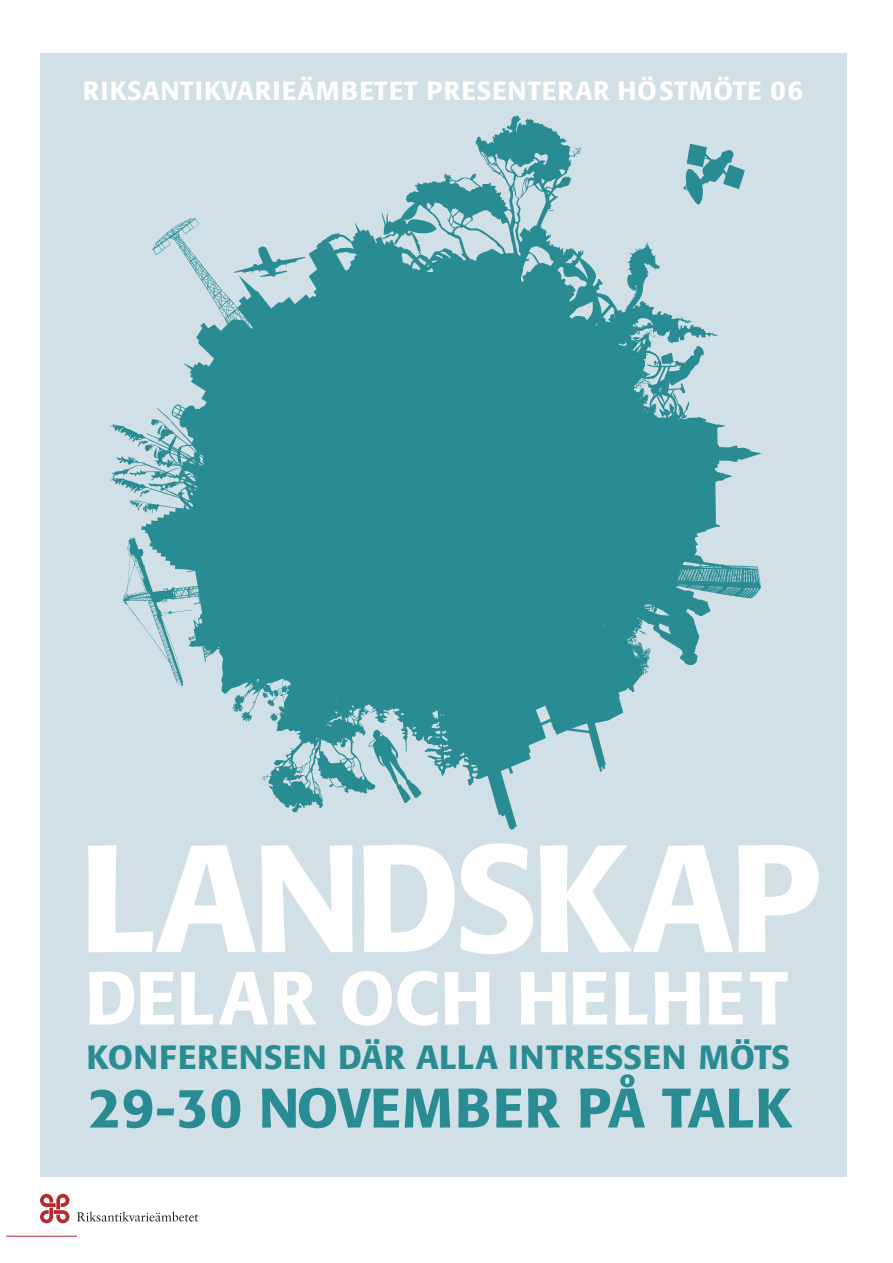
<style>
.page{position:relative;width:893px;height:1263px;background:#fff}
.page>*{position:absolute;margin:0;border:0;box-sizing:border-box;transform-origin:0 0}
.t1{font:500 150.75px "Formata";letter-spacing:-.03em;color:#fff}
.t2{font:500 74.4px "Formata";letter-spacing:.01em;color:#fff}
.t3{font:500 55.05px "Formata";letter-spacing:.01em;color:#2a8c93}
.t4{font:500 33.3px "Formata";letter-spacing:.01em;color:#2a8c93}
.t5{font:500 26.25px "Formata";letter-spacing:.03em;color:#fff}
.s1{font-size:27.15px}
</style>
<div class="page">
<div style="left:40px;top:53px;width:806px;height:1123px;background:#d1dfe7"></div>
<svg style="left:475px;top:115px;width:92px;height:29px"></svg>
<svg style="left:110px;top:144px;width:651px;height:686px"></svg>
<svg style="left:40px;top:1194px;width:29px;height:29px"></svg>
<hr style="left:6px;top:1236px;width:71px;height:1px;background:#b8292f">
<svg style="left:77px;top:1211px;width:121px;height:11px"></svg>
<p class="t5" style="left:83px;top:79px;width:722px">RIKSANTIKVARIEÄMBETET PRESENTERAR HÖSTMÖTE <span class="s1">06</span></p>
<h1 class="t1" style="left:79px;top:832px;width:743px">LANDSKAP</h1>
<h2 class="t2" style="left:85px;top:965px;width:705px">DELAR OCH HELHET</h2>
<p class="t4" style="left:86px;top:1042px;width:705px">KONFERENSEN DÄR ALLA INTRESSEN MÖTS</p>
<h3 class="t3" style="left:89px;top:1084px;width:704px">29-30 NOVEMBER PÅ TALK</h3>
</div>
